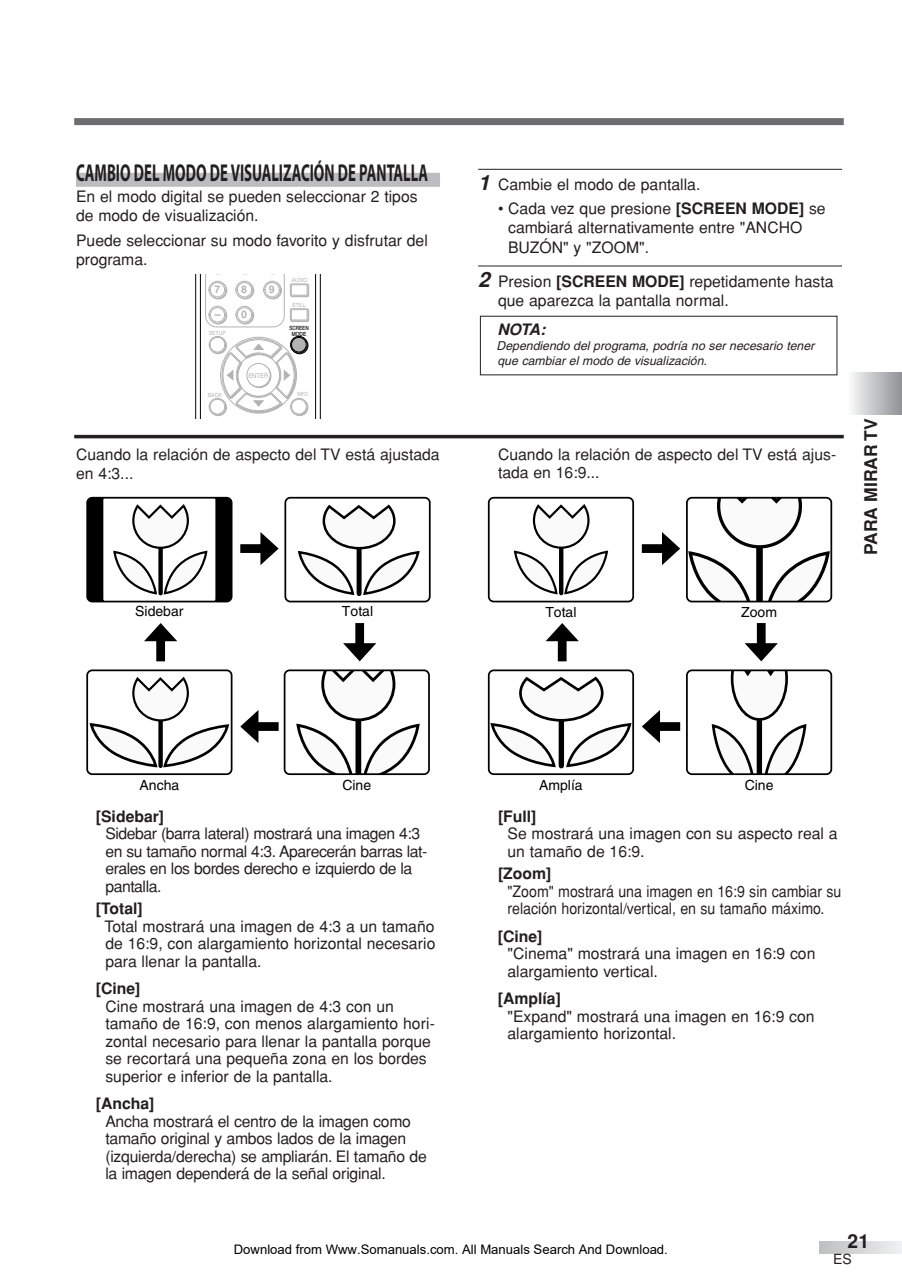
<style>
.page{position:relative;width:902px;height:1274px;background:#fff}
.page>*{position:absolute;margin:0;border:0;box-sizing:border-box;transform-origin:0 0}
.t1{font:700 24.5px "Myriad";color:#231f20;scale:.6 1}
.t2{font:700 19.25px "Helvetica";color:#231f20}
.t3{font:700 17.5px "Helvetica";color:#231f20}
.t4{font:15.75px/17.5px "Helvetica";color:#231f20}
.t5{font:15.75px/17.5px "Helvetica";letter-spacing:-.03em;color:#231f20}
.t6{font:15.75px/17.5px "Helvetica";color:#231f20;scale:.9 1}
.t7{font:italic 700 15.75px "Helvetica";color:#231f20}
.t8{font:14px "Helvetica";color:#000}
.t9{font:14px "Helvetica";color:#231f20}
.t10{font:13.12px "Arial";color:#000}
.t11{font:italic 12.25px/14.9px "Helvetica";color:#231f20}
.t12{font:700 10.5px "Helvetica";color:#b3b3b3}
.t13{font:700 10.5px "Helvetica";color:#b3b3b3;scale:2 1}
.t14{font:6.65px "Helvetica";color:#b3b3b3;scale:.9 1}
.t15{font:5.6px "Helvetica";color:#b3b3b3;scale:.9 1}
.t16{font:5.6px/5.6px "Helvetica";color:#000;text-align:center;scale:.81 1}
.t17{font:5.6px "Helvetica";color:#b3b3b3;scale:.81 1}
.s1{font-weight:700;font-style:italic;font-size:21px}
.s2{font-weight:700}
</style>
<div class="page">
<svg style="left:819px;top:1241px;width:82px;height:12px"></svg>
<div style="left:848px;top:372px;width:53px;height:42px;background:linear-gradient(to right,#fafbfb,#919397)"></div>
<div style="left:76px;top:173px;width:364px;height:14px;background:#bcbdc0"></div>
<svg style="left:195px;top:275px;width:126px;height:144px"></svg>
<hr style="left:478px;top:169px;width:363px;height:1px;background:#231f20">
<hr style="left:478px;top:266px;width:363px;height:1px;background:#231f20">
<hr style="left:74px;top:435px;width:769px;height:3px;background:#231f20">
<svg style="left:89px;top:676px;width:140px;height:92px"></svg>
<div style="left:86px;top:669px;width:146px;height:106px;border:2px solid #000;border-radius:5px"></div>
<svg style="left:296px;top:672px;width:124px;height:100px"></svg>
<div style="left:283px;top:669px;width:147px;height:106px;border:2px solid #000;border-radius:5px"></div>
<svg style="left:86px;top:496px;width:345px;height:107px"></svg>
<div style="left:251px;top:722px;width:27px;height:9px;background:#000"></div>
<svg style="left:240px;top:710px;width:18px;height:33px"></svg>
<div style="left:156px;top:634px;width:9px;height:27px;background:#000"></div>
<svg style="left:144px;top:623px;width:33px;height:18px"></svg>
<div style="left:355px;top:623px;width:9px;height:27px;background:#000"></div>
<svg style="left:343px;top:643px;width:33px;height:18px"></svg>
<div style="left:641px;top:544px;width:27px;height:9px;background:#000"></div>
<svg style="left:661px;top:532px;width:19px;height:33px"></svg>
<div style="left:653px;top:722px;width:27px;height:9px;background:#000"></div>
<svg style="left:642px;top:711px;width:17px;height:31px"></svg>
<svg style="left:487px;top:496px;width:147px;height:280px"></svg>
<div style="left:756px;top:623px;width:9px;height:27px;background:#000"></div>
<svg style="left:744px;top:643px;width:33px;height:18px"></svg>
<svg style="left:688px;top:500px;width:142px;height:102px"></svg>
<div style="left:685px;top:497px;width:147px;height:105px;border:2px solid #000;border-radius:5px"></div>
<svg style="left:711px;top:672px;width:96px;height:100px"></svg>
<div style="left:685px;top:669px;width:147px;height:106px;border:2px solid #000;border-radius:5px"></div>
<div style="left:74px;top:118px;width:769px;height:7px;background:#6c6d70"></div>
<p class="t1" style="left:76px;top:164px;width:588px">CAMBIO DEL MODO DE VISUALIZACIÓN DE PANTALLA</p>
<p class="t4" style="left:76px;top:188px;width:343px;line-height:19.2px">En el modo digital se pueden seleccionar 2 tipos de modo de visualización.</p>
<p class="t4" style="left:76px;top:232px;width:353px;line-height:19.2px">Puede seleccionar su modo favorito y disfrutar del programa.</p>
<p class="t12" style="left:214px;top:286px;width:7px">7</p>
<p class="t12" style="left:241px;top:286px;width:7px">8</p>
<p class="t12" style="left:269px;top:286px;width:7px">9</p>
<p class="t13" style="left:214px;top:311px;width:18px">- 0</p>
<p class="t15" style="left:209px;top:331px;width:20px">SETUP</p>
<p class="t14" style="left:248px;top:373px;width:24px">ENTER</p>
<p class="t15" style="left:291px;top:278px;width:20px">AUDIO</p>
<p class="t15" style="left:292px;top:303px;width:17px">STILL</p>
<p class="t16" style="left:289px;top:326px;width:25px">SCREEN<br>MODE</p>
<p class="t15" style="left:208px;top:393px;width:17px">BACK</p>
<p class="t17" style="left:297px;top:392px;width:15px">INFO</p>
<p class="t4" style="left:478px;top:177px;width:224px"><span class="s1">1</span> Cambie el modo de pantalla.</p>
<p class="t4" style="left:508px;top:201px;width:319px;line-height:19.2px;text-indent:-10px">• Cada vez que presione <span class="s2">[SCREEN MODE]</span> se cambiará alternativamente entre "ANCHO<br>BUZÓN" y "ZOOM".</p>
<p class="t4" style="left:498px;top:273px;width:337px;line-height:19.2px;text-indent:-20px"><span class="s1">2</span> Presion <span class="s2">[SCREEN MODE]</span> repetidamente hasta que aparezca la pantalla normal.</p>
<p class="t7" style="left:497px;top:324px;width:49px">NOTA:</p>
<p class="t11" style="left:496px;top:339px;width:319px">Dependiendo del programa, podría no ser necesario tener que cambiar el modo de visualización.</p>
<p class="t4" style="left:76px;top:446px;width:365px;line-height:19.2px">Cuando la relación de aspecto del TV está ajustada en 4:3...</p>
<p class="t4" style="left:498px;top:446px;width:339px;line-height:18.9px">Cuando la relación de aspecto del TV está ajus&shy;tada en 16:9...</p>
<p class="t8" style="left:135px;top:606px;width:50px">Sidebar</p>
<p class="t8" style="left:342px;top:606px;width:33px">Total</p>
<p class="t8" style="left:545px;top:607px;width:33px">Total</p>
<p class="t8" style="left:741px;top:607px;width:37px">Zoom</p>
<p class="t3" style="left:864px;top:555px;width:138px;rotate:-90deg">PARA MIRAR TV</p>
<p class="t8" style="left:139px;top:780px;width:41px">Ancha</p>
<p class="t8" style="left:342px;top:780px;width:30px">Cine</p>
<p class="t5" style="left:105px;top:809px;width:323px;text-indent:-9px"><span class="s2">[Sidebar]<br></span>Sidebar (barra lateral) mostrará una imagen 4:3 en su tamaño normal 4:3. Aparecerán barras lat&shy;erales en los bordes derecho e izquierdo de la pantalla.</p>
<p class="t4" style="left:105px;top:902px;width:332px;text-indent:-9px"><span class="s2">[Total]<br></span>Total mostrará una imagen de 4:3 a un tamaño de 16:9, con alargamiento horizontal necesario para llenar la pantalla.</p>
<p class="t4" style="left:105px;top:982px;width:331px;text-indent:-10px"><span class="s2">[Cine]<br></span>Cine mostrará una imagen de 4:3 con un tamaño de 16:9, con menos alargamiento hori&shy;zontal necesario para llenar la pantalla porque se recortará una pequeña zona en los bordes superior e inferior de la pantalla.</p>
<p class="t4" style="left:105px;top:1096px;width:323px;text-indent:-9px"><span class="s2">[Ancha]<br></span>Ancha mostrará el centro de la imagen como tamaño original y ambos lados de la imagen (izquierda/derecha) se ampliarán. El tamaño de la imagen dependerá de la señal original.</p>
<p class="t8" style="left:539px;top:780px;width:45px">Amplía</p>
<p class="t8" style="left:744px;top:780px;width:30px">Cine</p>
<p class="t4" style="left:507px;top:809px;width:331px;text-indent:-9px"><span class="s2">[Full]<br></span>Se mostrará una imagen con su aspecto real a un tamaño de 16:9.</p>
<p class="t6" style="left:507px;top:867px;width:372px;text-indent:-9px"><span class="s2">[Zoom]<br></span>"Zoom" mostrará una imagen en 16:9 sin cambiar su relación horizontal/vertical, en su tamaño máximo.</p>
<p class="t4" style="left:507px;top:929px;width:309px;text-indent:-10px"><span class="s2">[Cine]<br></span>"Cinema" mostrará una imagen en 16:9 con alargamiento vertical.</p>
<p class="t4" style="left:507px;top:991px;width:308px;text-indent:-10px"><span class="s2">[Amplía]<br></span>"Expand" mostrará una imagen en 16:9 con alargamiento horizontal.</p>
<p class="t10" style="left:234px;top:1242px;width:435px">Download from Www.Somanuals.com. All Manuals Search And Download.</p>
<p class="t2" style="left:847px;top:1235px;width:23px">21</p>
<p class="t9" style="left:832px;top:1254px;width:20px">ES</p>
</div>
